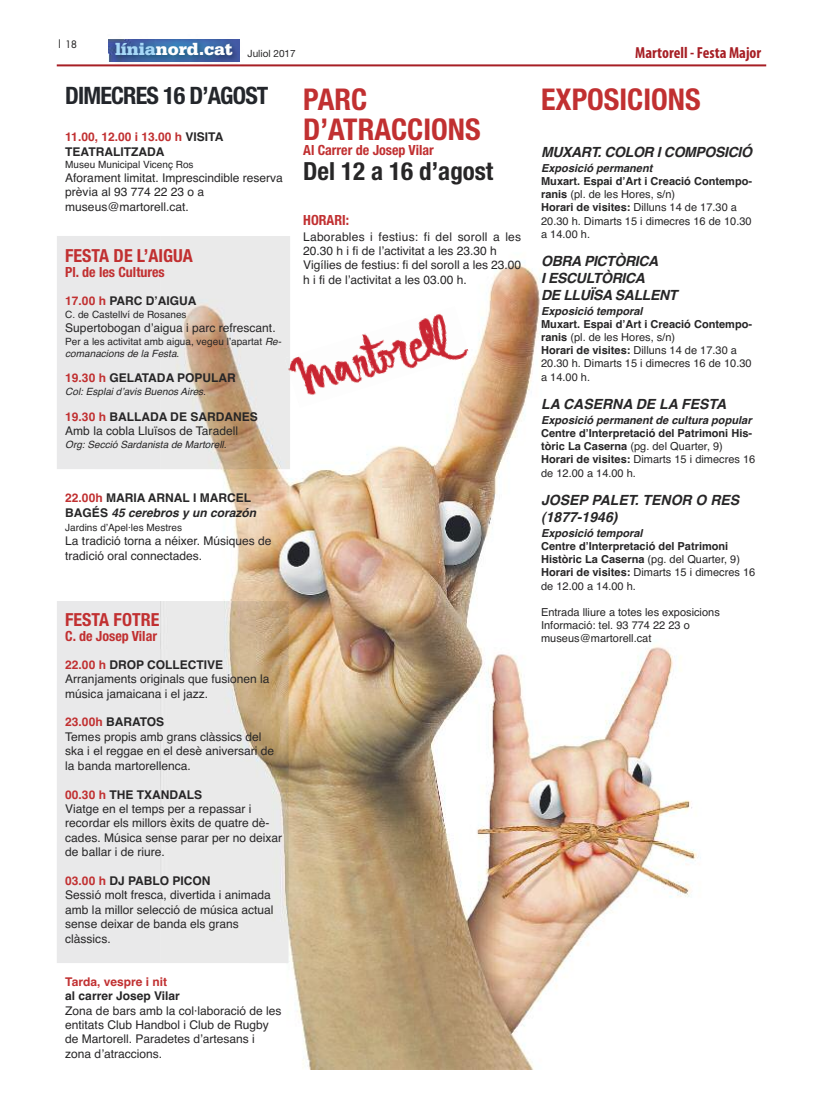
<style>
.page{position:relative;width:823px;height:1106px;background:#fff}
.page>*{position:absolute;margin:0;border:0;box-sizing:border-box;transform-origin:0 0}
.t1{font:700 condensed 30px/30px "Helvetica Neue";color:#c13031}
.t2{font:700 condensed 25px "Helvetica Neue";color:#272627}
.t3{font:700 condensed 24px "Helvetica Neue";letter-spacing:-.035em;color:#23262b}
.t4{font:700 condensed 18px "Helvetica Neue";color:#c13031}
.t5{font:700 condensed 16px "Myriad Pro";color:#a71f25}
.t6{font:italic 700 14px/16.8px "Helvetica";letter-spacing:-.025em;color:#272627}
.t7{font:700 condensed 14px "Helvetica Neue";color:#c13031}
.t8{font:italic 700 14px/16.8px "Helvetica";color:#272627}
.t9{font:12px/14.4px "Helvetica";color:#272627}
.t10{font:700 12px/14.4px "Helvetica";color:#272627}
.t11{font:700 12px "Helvetica";color:#c13031}
.t12{font:11px/13.2px "Helvetica";color:#272627}
.t13{font:700 11px/13.2px "Helvetica";color:#272627}
.t14{font:italic 700 11px "Helvetica";color:#272627}
.t15{font:10px/12px "Helvetica";color:#272627}
.t16{font:italic 10px "Helvetica";color:#272627}
.t17{font:10px "Helvetica Neue";color:#272627}
.t18{font:10px "Futura";color:#272627}
.s1{color:#c13031}
.s2{font-style:italic}
.s3{font-weight:700;color:#c13031}
.s4{font-weight:700}
.s5{font-weight:400}
</style>
<div class="page">
<img style="left:107px;top:39px;width:150px;height:28px">
<img style="left:109px;top:39px;width:130px;height:22px">
<img style="left:218px;top:262px;width:483px;height:807px">
<img style="left:290px;top:306px;width:179px;height:102px">
<div style="left:57px;top:601px;width:103px;height:362px;background:#e9e9ea"></div>
<img style="left:160px;top:601px;width:128px;height:362px">
<div style="left:57px;top:236px;width:103px;height:233px;background:#e9e9ea"></div>
<img style="left:160px;top:236px;width:130px;height:233px">
<img style="left:284px;top:357px;width:6px;height:19px">
<hr style="left:57px;top:64px;width:708px;height:2px;background:#a71f25">
<p class="t18" style="left:57px;top:40px;width:22px">| 18</p>
<p class="t17" style="left:115px;top:48px;width:182px"><sup>línia</sup><sup>nord.cat</sup> Juliol 2017</p>
<h3 class="t3" style="left:65px;top:81px;width:204px">DIMECRES 16 D’AGOST</h3>
<p class="t10" style="left:65px;top:130px;width:159px"><span class="s1">11.00, 12.00 i 13.00 h</span> VISITA<br>TEATRALITZADA</p>
<p class="t15" style="left:65px;top:159px;width:130px">Museu Municipal Vicenç Ros</p>
<p class="t9" style="left:65px;top:171px;width:219px">Aforament limitat. Imprescindible reserva prèvia al 93 774 22 23 o a museus@martorell.cat.</p>
<h3 class="t4" style="left:65px;top:245px;width:129px">FESTA DE L’AIGUA</h3>
<p class="t7" style="left:65px;top:264px;width:101px">Pl. de les Cultures</p>
<p class="t10" style="left:65px;top:294px;width:133px"><span class="s1">17.00 h</span> PARC D’AIGUA</p>
<p class="t15" style="left:65px;top:309px;width:123px">C. de Castellví de Rosanes</p>
<p class="t9" style="left:65px;top:320px;width:212px">Supertobogan d’aigua i parc refrescant.</p>
<p class="t15" style="left:65px;top:335px;width:217px">Per a les activitat amb aigua, vegeu l’apartat <span class="s2">Re&shy;comanacions de la Festa</span>.</p>
<p class="t10" style="left:65px;top:371px;width:172px"><span class="s1">19.30 h</span> GELATADA POPULAR</p>
<p class="t16" style="left:65px;top:386px;width:142px">Col: Esplai d’avis Buenos Aires.</p>
<p class="t9" style="left:65px;top:409px;width:194px"><span class="s3">19.30 h</span> <span class="s4">BALLADA DE SARDANES<br></span>Amb la cobla Lluïsos de Taradell</p>
<p class="t16" style="left:65px;top:438px;width:163px">Org: Secció Sardanista de Martorell.</p>
<h1 class="t1" style="left:303px;top:84px;width:179px">PARC<br>D’ATRACCIONS</h1>
<p class="t7" style="left:303px;top:142px;width:132px">Al Carrer de Josep Vilar</p>
<h2 class="t2" style="left:303px;top:156px;width:191px">Del 12 a 16 d’agost</h2>
<p class="t7" style="left:303px;top:212px;width:47px">HORARI:</p>
<p class="t9" style="left:303px;top:229px;width:219px">Laborables i festius: fi del soroll a les 20.30 h i fi de l’activitat a les 23.30 h Vigílies de festius: fi del soroll a les 23.00 h i fi de l’activitat a les 03.00 h.</p>
<p class="t10" style="left:65px;top:491px;width:192px"><span class="s1">22.00h</span> MARIA ARNAL I MARCEL<br>BAGÉS <span class="s2">45 cerebros y un corazón</span></p>
<p class="t15" style="left:65px;top:521px;width:118px">Jardins d’Apel·les Mestres</p>
<p class="t9" style="left:65px;top:534px;width:208px">La tradició torna a néixer. Músiques de tradició oral connectades.</p>
<h3 class="t4" style="left:65px;top:608px;width:95px">FESTA FOTRE</h3>
<p class="t7" style="left:65px;top:627px;width:93px">C. de Josep Vilar</p>
<p class="t9" style="left:65px;top:657px;width:206px"><span class="s3">22.00 h</span> <span class="s4">DROP COLLECTIVE<br></span>Arranjaments originals que fusionen la música jamaicana i el jazz.</p>
<p class="t9" style="left:65px;top:715px;width:210px"><span class="s3">23.00h</span> <span class="s4">BARATOS<br></span>Temes propis amb grans clàssics del ska i el reggae en el desè aniversari de la banda martorellenca.</p>
<p class="t9" style="left:65px;top:787px;width:218px"><span class="s3">00.30 h</span> <span class="s4">THE TXANDALS<br></span>Viatge en el temps per a repassar i recordar els millors èxits de quatre dè&shy;cades. Música sense parar per no deixar de ballar i de riure.</p>
<p class="t9" style="left:65px;top:873px;width:210px"><span class="s3">03.00 h</span> <span class="s4">DJ PABLO PICON<br></span>Sessió molt fresca, divertida i animada amb la millor selecció de música actual sense deixar de banda els grans clàssics.</p>
<p class="t11" style="left:65px;top:974px;width:103px">Tarda, vespre i nit</p>
<p class="t10" style="left:65px;top:988px;width:116px">al carrer Josep Vilar</p>
<p class="t9" style="left:65px;top:1003px;width:218px">Zona de bars amb la col·laboració de les entitats Club Handbol i Club de Rugby de Martorell. Paradetes d’artesans i zona d’atraccions.</p>
<h3 class="t5" style="left:635px;top:47px;width:127px">Martorell - Festa Major</h3>
<h1 class="t1" style="left:540px;top:84px;width:161px">EXPOSICIONS</h1>
<p class="t6" style="left:540px;top:144px;width:212px">MUXART. COLOR I COMPOSICIÓ</p>
<p class="t14" style="left:540px;top:161px;width:113px">Exposició permanent</p>
<p class="t12" style="left:540px;top:174px;width:212px"><span class="s4">Muxart. Espai d’Art i Creació Contempo&shy;ranis</span> (pl. de les Hores, s/n)<br><span class="s4">Horari de visites:</span> Dilluns 14 de 17.30 a<br>20.30 h. Dimarts 15 i dimecres 16 de 10.30 a 14.00 h.</p>
<p class="t6" style="left:540px;top:253px;width:138px">OBRA PICTÒRICA<br>I ESCULTÒRICA<br>DE LLUÏSA SALLENT</p>
<p class="t14" style="left:540px;top:304px;width:103px">Exposició temporal</p>
<p class="t12" style="left:540px;top:317px;width:212px"><span class="s4">Muxart. Espai d’Art i Creació Contempo&shy;ranis</span> (pl. de les Hores, s/n)<br><span class="s4">Horari de visites:</span> Dilluns 14 de 17.30 a<br>20.30 h. Dimarts 15 i dimecres 16 de 10.30 a 14.00 h.</p>
<p class="t8" style="left:540px;top:396px;width:186px">LA CASERNA DE LA FESTA</p>
<p class="t14" style="left:540px;top:413px;width:212px">Exposició permanent de cultura popular</p>
<p class="t13" style="left:540px;top:426px;width:215px">Centre d’Interpretació del Patrimoni His&shy;tòric La Caserna <span class="s5">(pg. del Quarter, 9)<br></span>Horari de visites: <span class="s5">Dimarts 15 i dimecres 16 de 12.00 a 14.00 h.</span></p>
<p class="t8" style="left:540px;top:492px;width:199px">JOSEP PALET. TENOR O RES (1877-1946)</p>
<p class="t14" style="left:540px;top:526px;width:103px">Exposició temporal</p>
<p class="t13" style="left:540px;top:539px;width:215px">Centre d’Interpretació del Patrimoni Històric La Caserna <span class="s5">(pg. del Quarter, 9)<br></span>Horari de visites: <span class="s5">Dimarts 15 i dimecres 16 de 12.00 a 14.00 h.</span></p>
<p class="t12" style="left:540px;top:605px;width:180px">Entrada lliure a totes les exposicions<br>Informació: tel. 93 774 22 23 o museus@martorell.cat</p>
</div>
